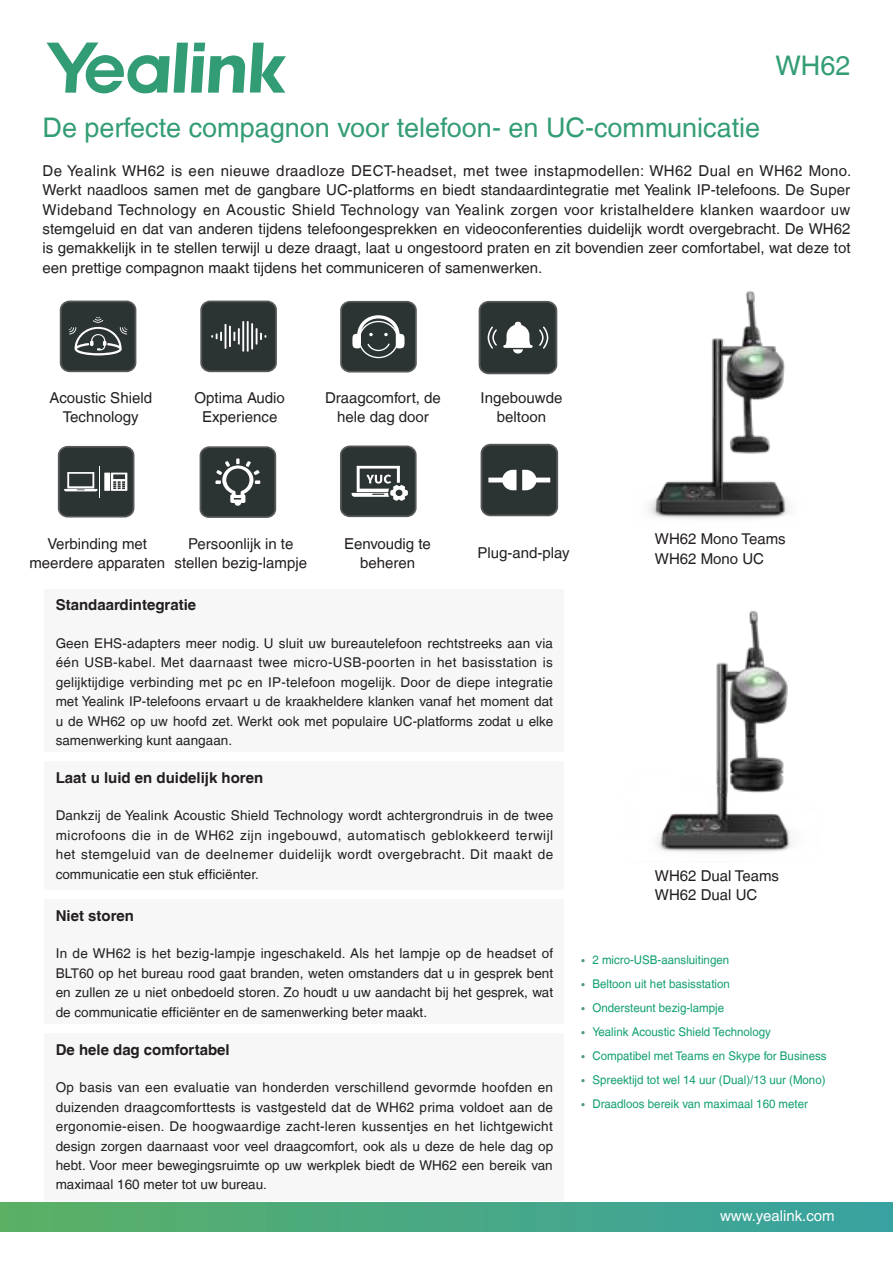
<style>
.page{position:relative;width:893px;height:1263px;background:#fff}
.page>*{position:absolute;margin:0;border:0;box-sizing:border-box;transform-origin:0 0}
.t1{font:27px "Helvetica LT";color:#339d74}
.t2{font:15px/19.5px "Helvetica LT";color:#231f20;text-align:center}
.t3{font:700 15px "Helvetica LT";color:#231f20}
.t4{font:15px "Helvetica LT";color:#fff}
.t5{font:13.5px/19.5px "Helvetica LT";color:#231f20;text-align:justify}
.t6{font:12px "Helvetica LT";color:#109f6f;scale:.96 1}
.s1{font-family:"Microsoft Phags Pa";font-size:13.5px;color:#529984}
</style>
<div class="page">
<svg style="left:46px;top:43px;width:240px;height:50px"></svg>
<div style="left:0;top:1203px;width:892px;height:28px;background:linear-gradient(to right,#5ab065,#38a2a2)"></div>
<svg style="left:60px;top:301px;width:76px;height:71px"></svg>
<div style="left:62px;top:302px;width:73px;height:68px;background:#2c3333;border-radius:8px"></div>
<svg style="left:69px;top:317px;width:59px;height:38px"></svg>
<svg style="left:200px;top:301px;width:77px;height:71px"></svg>
<div style="left:202px;top:302px;width:73px;height:68px;background:#2c3333;border-radius:8px"></div>
<svg style="left:211px;top:324px;width:15px;height:25px"></svg>
<hr style="left:229px;top:326px;width:2px;height:21px;background:#fff">
<svg style="left:233px;top:328px;width:7px;height:17px"></svg>
<hr style="left:242px;top:321px;width:2px;height:31px;background:#fff">
<hr style="left:247px;top:321px;width:2px;height:31px;background:#fff">
<hr style="left:251px;top:323px;width:2px;height:26px;background:#fff">
<svg style="left:256px;top:328px;width:10px;height:17px"></svg>
<svg style="left:340px;top:301px;width:77px;height:71px"></svg>
<div style="left:342px;top:303px;width:73px;height:68px;background:#2c3333;border-radius:8px"></div>
<svg style="left:352px;top:315px;width:53px;height:43px"></svg>
<svg style="left:58px;top:446px;width:76px;height:71px"></svg>
<div style="left:60px;top:448px;width:73px;height:68px;background:#2c3333;border-radius:8px"></div>
<div style="left:104px;top:473px;width:6px;height:18px;background:#fff"></div>
<svg style="left:111px;top:473px;width:16px;height:18px"></svg>
<hr style="left:100px;top:466px;width:1px;height:31px;background:#fff">
<svg style="left:64px;top:472px;width:33px;height:19px"></svg>
<svg style="left:200px;top:446px;width:76px;height:72px;background:#474d4d"></svg>
<svg style="left:340px;top:445px;width:77px;height:72px"></svg>
<div style="left:342px;top:447px;width:73px;height:68px;background:#2c3333;border-radius:8px"></div>
<svg style="left:352px;top:466px;width:56px;height:35px"></svg>
<svg style="left:479px;top:301px;width:78px;height:73px"></svg>
<div style="left:480px;top:303px;width:75px;height:70px;background:#2c3333;border-radius:8px"></div>
<svg style="left:503px;top:322px;width:30px;height:32px"></svg>
<svg style="left:539px;top:326px;width:9px;height:23px"></svg>
<svg style="left:488px;top:327px;width:9px;height:22px"></svg>
<svg style="left:481px;top:444px;width:77px;height:72px"></svg>
<div style="left:482px;top:445px;width:74px;height:70px;background:#2c3333;border-radius:8px"></div>
<svg style="left:488px;top:470px;width:28px;height:20px"></svg>
<svg style="left:522px;top:470px;width:28px;height:20px"></svg>
<div style="left:44px;top:589px;width:520px;height:163px;background:#f7f7f7"></div>
<div style="left:44px;top:761px;width:520px;height:129px;background:#f7f7f7"></div>
<div style="left:44px;top:899px;width:520px;height:125px;background:#f7f7f7"></div>
<div style="left:44px;top:1033px;width:520px;height:168px;background:#f7f7f7"></div>
<img style="left:648px;top:290px;width:142px;height:229px">
<img style="left:656px;top:611px;width:135px;height:242px">
<h1 class="t1" style="left:775px;top:55px;width:77px">WH62</h1>
<h1 class="t1" style="left:43px;top:117px;width:719px">De perfecte compagnon voor telefoon- en UC-communicatie</h1>
<p class="t2" style="left:43px;top:162px;width:810px;text-align:justify">De Yealink WH62 is een nieuwe draadloze DECT-headset, met twee instapmodellen: WH62 Dual en WH62 Mono.<br>Werkt naadloos samen met de gangbare UC-platforms en biedt standaardintegratie met Yealink IP-telefoons. De Super Wideband Technology en Acoustic Shield Technology van Yealink zorgen voor kristalheldere klanken waardoor uw stemgeluid en dat van anderen tijdens telefoongesprekken en videoconferenties duidelijk wordt overgebracht. De WH62 is gemakkelijk in te stellen terwijl u deze draagt, laat u ongestoord praten en zit bovendien zeer comfortabel, wat deze tot een prettige compagnon maakt tijdens het communiceren of samenwerken.</p>
<p class="t2" style="left:49px;top:389px;width:104px">Acoustic Shield<br>Technology</p>
<p class="t2" style="left:195px;top:389px;width:92px">Optima Audio<br>Experience</p>
<p class="t2" style="left:325px;top:389px;width:117px">Draagcomfort, de hele dag door</p>
<p class="t2" style="left:481px;top:389px;width:83px">Ingebouwde beltoon</p>
<p class="t2" style="left:29px;top:535px;width:137px">Verbinding met meerdere apparaten</p>
<p class="t2" style="left:175px;top:535px;width:134px">Persoonlijk in te stellen bezig-lampje</p>
<p class="t2" style="left:344px;top:535px;width:88px">Eenvoudig te beheren</p>
<p class="t2" style="left:478px;top:545px;width:94px">Plug-and-play</p>
<p class="t3" style="left:56px;top:599px;width:142px">Standaardintegratie</p>
<p class="t5" style="left:56px;top:634px;width:499px">Geen EHS-adapters meer nodig. U sluit uw bureautelefoon rechtstreeks aan via één USB-kabel. Met daarnaast twee micro-USB-poorten in het basisstation is gelijktijdige verbinding met pc en IP-telefoon mogelijk. Door de diepe integratie met Yealink IP-telefoons ervaart u de kraakheldere klanken vanaf het moment dat u de WH62 op uw hoofd zet. Werkt ook met populaire UC-platforms zodat u elke samenwerking kunt aangaan.</p>
<p class="t3" style="left:56px;top:772px;width:209px">Laat u luid en duidelijk horen</p>
<p class="t5" style="left:56px;top:807px;width:499px">Dankzij de Yealink Acoustic Shield Technology wordt achtergrondruis in de twee microfoons die in de WH62 zijn ingebouwd, automatisch geblokkeerd terwijl het stemgeluid van de deelnemer duidelijk wordt overgebracht. Dit maakt de communicatie een stuk efficiënter.</p>
<p class="t3" style="left:56px;top:909px;width:80px">Niet storen</p>
<p class="t5" style="left:56px;top:945px;width:499px">In de WH62 is het bezig-lampje ingeschakeld. Als het lampje op de headset of BLT60 op het bureau rood gaat branden, weten omstanders dat u in gesprek bent en zullen ze u niet onbedoeld storen. Zo houdt u uw aandacht bij het gesprek, wat de communicatie efficiënter en de samenwerking beter maakt.</p>
<p class="t3" style="left:56px;top:1043px;width:176px">De hele dag comfortabel</p>
<p class="t5" style="left:56px;top:1079px;width:499px">Op basis van een evaluatie van honderden verschillend gevormde hoofden en duizenden draagcomforttests is vastgesteld dat de WH62 prima voldoet aan de ergonomie-eisen. De hoogwaardige zacht-leren kussentjes en het lichtgewicht design zorgen daarnaast voor veel draagcomfort, ook als u deze de hele dag op hebt. Voor meer bewegingsruimte op uw werkplek biedt de WH62 een bereik van maximaal 160 meter tot uw bureau.</p>
<p class="t2" style="left:655px;top:531px;width:132px;text-align:left">WH62 Mono Teams<br>WH62 Mono UC</p>
<p class="t2" style="left:655px;top:867px;width:126px;text-align:left">WH62 Dual Teams<br>WH62 Dual UC</p>
<p class="t6" style="left:580px;top:955px;width:156px"><span class="s1">•</span> 2 micro-USB-aansluitingen</p>
<p class="t6" style="left:580px;top:979px;width:157px"><span class="s1">•</span> Beltoon uit het basisstation</p>
<p class="t6" style="left:580px;top:1003px;width:151px"><span class="s1">•</span> Ondersteunt bezig-lampje</p>
<p class="t6" style="left:580px;top:1027px;width:200px"><span class="s1">•</span> Yealink Acoustic Shield Technology</p>
<p class="t6" style="left:580px;top:1051px;width:258px"><span class="s1">•</span> Compatibel met Teams en Skype for Business</p>
<p class="t6" style="left:580px;top:1075px;width:257px"><span class="s1">•</span> Spreektijd tot wel 14 uur (Dual)/13 uur (Mono)</p>
<p class="t6" style="left:580px;top:1099px;width:239px"><span class="s1">•</span> Draadloos bereik van maximaal 160 meter</p>
<p class="t4" style="left:720px;top:1210px;width:116px">www.yealink.com</p>
</div>
